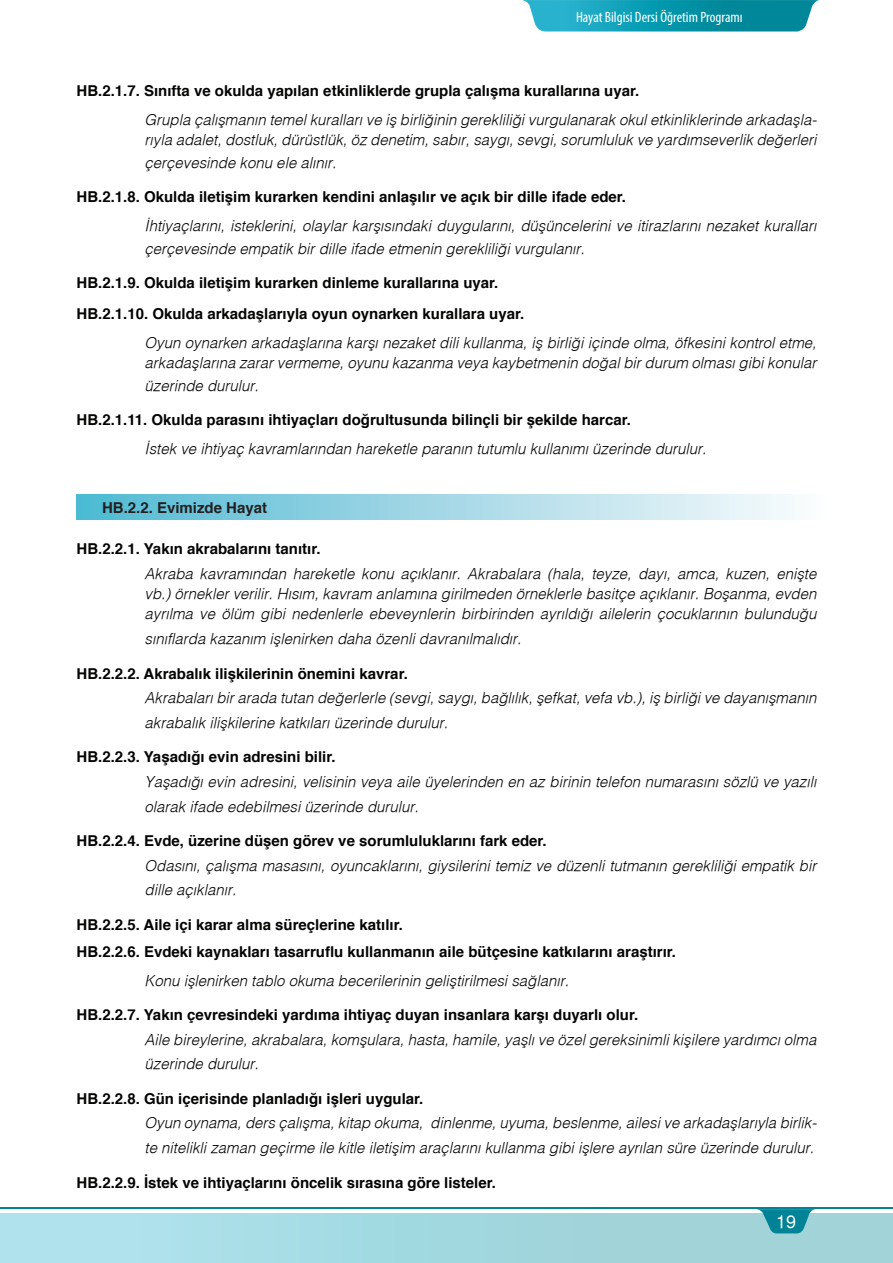
<style>
.page{position:relative;width:893px;height:1263px;background:#fff}
.page>*{position:absolute;margin:0;border:0;box-sizing:border-box;transform-origin:0 0}
.t1{font:500 18px "Helvetica";color:#fff}
.t2{font:italic 300 15px/24.8px "Helvetica";color:#040503}
.t3{font:700 15px/31px "Helvetica";color:#040503}
.t4{font:condensed 15px "Myriad Pro";color:#fff}
.t5{font:700 15px "Helvetica";color:#231f20}
</style>
<div class="page">
<div style="left:0;top:1213px;width:893px;height:50px;background:linear-gradient(to right,#aee3ed,#9dcfd4)"></div>
<hr style="left:0;top:1213px;width:1px;height:50px;background:#afe2ec">
<hr style="left:0;top:1207px;width:893px;height:2px;background:#008297">
<svg style="left:756px;top:1209px;width:66px;height:25px;background:#45a5b3"></svg>
<svg style="left:522px;top:0;width:298px;height:32px;background:#21a1b5"></svg>
<div style="left:77px;top:494px;width:755px;height:26px;background:linear-gradient(to right,#50b9d3,#fefcfd)"></div>
<p class="t4" style="left:576px;top:8px;width:168px">Hayat Bilgisi Dersi Öğretim Programı</p>
<p class="t3" style="left:77px;top:76px;width:564px">HB.2.1.7. Sınıfta ve okulda yapılan etkinliklerde grupla çalışma kurallarına uyar.</p>
<p class="t2" style="left:145px;top:109px;width:674px;line-height:20.2px">Grupla çalışmanın temel kuralları ve iş birliğinin gerekliliği vurgulanarak okul etkinliklerinde arkadaşla&shy;rıyla adalet, dostluk, dürüstlük, öz denetim, sabır, saygı, sevgi, sorumluluk ve yardımseverlik değerleri</p>
<p class="t2" style="left:145px;top:150px;width:193px">çerçevesinde konu ele alınır.</p>
<p class="t3" style="left:77px;top:182px;width:551px">HB.2.1.8. Okulda iletişim kurarken kendini anlaşılır ve açık bir dille ifade eder.</p>
<p class="t2" style="left:145px;top:214px;width:673px;line-height:22.5px">İhtiyaçlarını, isteklerini, olaylar karşısındaki duygularını, düşüncelerini ve itirazlarını nezaket kuralları çerçevesinde empatik bir dille ifade etmenin gerekliliği vurgulanır.</p>
<p class="t3" style="left:77px;top:267px;width:449px">HB.2.1.9. Okulda iletişim kurarken dinleme kurallarına uyar.<br>HB.2.1.10. Okulda arkadaşlarıyla oyun oynarken kurallara uyar.</p>
<p class="t2" style="left:145px;top:332px;width:673px;line-height:20.2px">Oyun oynarken arkadaşlarına karşı nezaket dili kullanma, iş birliği içinde olma, öfkesini kontrol etme, arkadaşlarına zarar vermeme, oyunu kazanma veya kaybetmenin doğal bir durum olması gibi konular</p>
<p class="t2" style="left:145px;top:373px;width:116px">üzerinde durulur.</p>
<p class="t3" style="left:77px;top:404px;width:556px">HB.2.1.11. Okulda parasını ihtiyaçları doğrultusunda bilinçli bir şekilde harcar.</p>
<p class="t2" style="left:145px;top:436px;width:563px">İstek ve ihtiyaç kavramlarından hareketle paranın tutumlu kullanımı üzerinde durulur.</p>
<p class="t5" style="left:102px;top:495px;width:167px">HB.2.2. Evimizde Hayat</p>
<p class="t3" style="left:77px;top:534px;width:246px">HB.2.2.1. Yakın akrabalarını tanıtır.</p>
<p class="t2" style="left:145px;top:563px;width:673px;line-height:20.2px;text-align:justify">Akraba kavramından hareketle konu açıklanır. Akrabalara (hala, teyze, dayı, amca, kuzen, enişte vb.) örnekler verilir. Hısım, kavram anlamına girilmeden örneklerle basitçe açıklanır. Boşanma, evden ayrılma ve ölüm gibi nedenlerle ebeveynlerin birbirinden ayrıldığı ailelerin çocuklarının bulunduğu</p>
<p class="t2" style="left:145px;top:626px;width:378px">sınıflarda kazanım işlenirken daha özenli davranılmalıdır.</p>
<p class="t3" style="left:77px;top:658px;width:333px">HB.2.2.2. Akrabalık ilişkilerinin önemini kavrar.</p>
<p class="t2" style="left:145px;top:685px;width:673px">Akrabaları bir arada tutan değerlerle (sevgi, saygı, bağlılık, şefkat, vefa vb.), iş birliği ve dayanışmanın akrabalık ilişkilerine katkıları üzerinde durulur.</p>
<p class="t3" style="left:77px;top:742px;width:261px">HB.2.2.3. Yaşadığı evin adresini bilir.</p>
<p class="t2" style="left:145px;top:769px;width:673px">Yaşadığı evin adresini, velisinin veya aile üyelerinden en az birinin telefon numarasını sözlü ve yazılı olarak ifade edebilmesi üzerinde durulur.</p>
<p class="t3" style="left:77px;top:825px;width:472px">HB.2.2.4. Evde, üzerine düşen görev ve sorumluluklarını fark eder.</p>
<p class="t2" style="left:145px;top:853px;width:673px">Odasını, çalışma masasını, oyuncaklarını, giysilerini temiz ve düzenli tutmanın gerekliliği empatik bir dille açıklanır.</p>
<p class="t3" style="left:77px;top:911px;width:601px;line-height:26.7px">HB.2.2.5. Aile içi karar alma süreçlerine katılır.<br>HB.2.2.6. Evdeki kaynakları tasarruflu kullanmanın aile bütçesine katkılarını araştırır.</p>
<p class="t2" style="left:145px;top:968px;width:426px">Konu işlenirken tablo okuma becerilerinin geliştirilmesi sağlanır.</p>
<p class="t3" style="left:77px;top:999px;width:563px">HB.2.2.7. Yakın çevresindeki yardıma ihtiyaç duyan insanlara karşı duyarlı olur.</p>
<p class="t2" style="left:145px;top:1027px;width:673px">Aile bireylerine, akrabalara, komşulara, hasta, hamile, yaşlı ve özel gereksinimli kişilere yardımcı olma üzerinde durulur.</p>
<p class="t3" style="left:77px;top:1083px;width:348px">HB.2.2.8. Gün içerisinde planladığı işleri uygular.</p>
<p class="t2" style="left:145px;top:1110px;width:674px">Oyun oynama, ders çalışma, kitap okuma, dinlenme, uyuma, beslenme, ailesi ve arkadaşlarıyla birlik&shy;te nitelikli zaman geçirme ile kitle iletişim araçlarını kullanma gibi işlere ayrılan süre üzerinde durulur.</p>
<p class="t3" style="left:77px;top:1167px;width:421px">HB.2.2.9. İstek ve ihtiyaçlarını öncelik sırasına göre listeler.</p>
<p class="t1" style="left:776px;top:1211px;width:22px">19</p>
</div>
